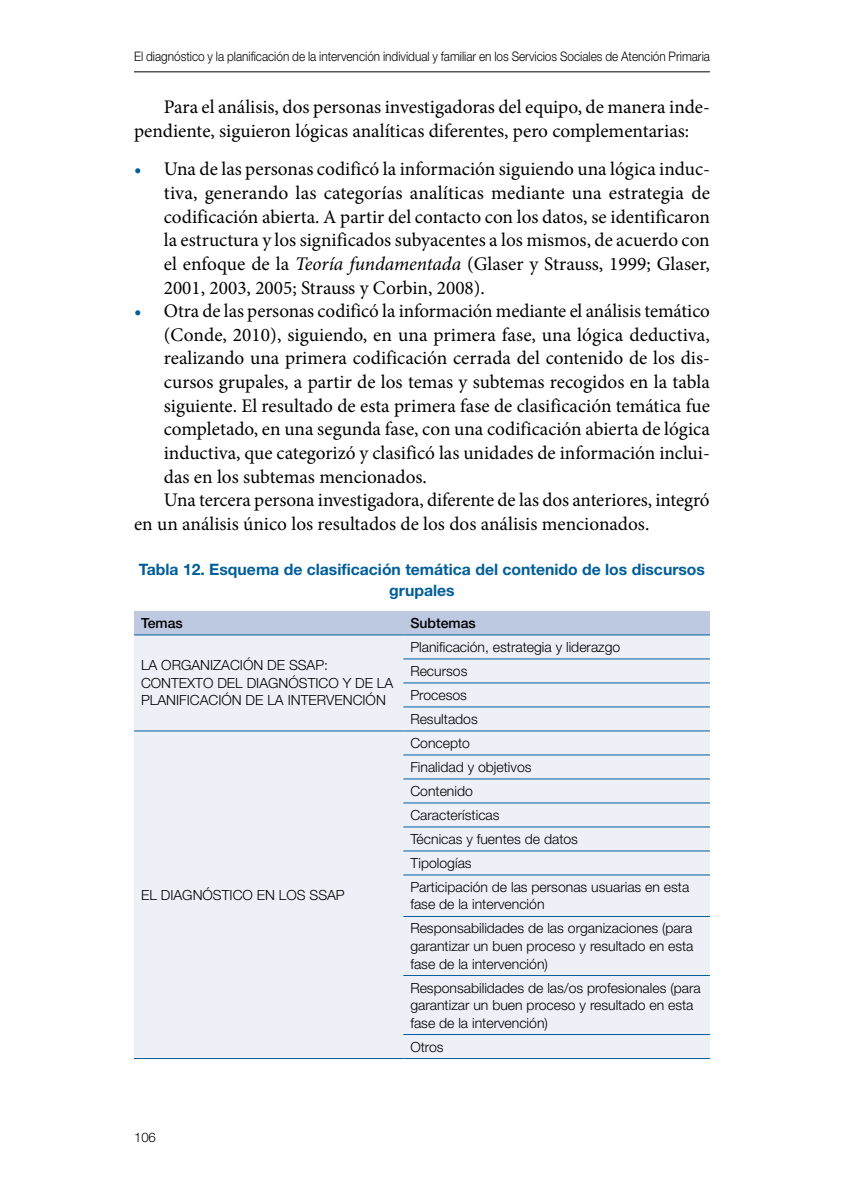
<style>
.page{position:relative;width:844px;height:1191px;background:#fff}
.page>*{position:absolute;margin:0;border:0;box-sizing:border-box;transform-origin:0 0}
.t1{font:19.25px/23.6px "Minion Pro";color:#000}
.t2{font:700 15.75px/20.7px "Helvetica Neue LT Std";color:#005e99;text-align:center}
.t3{font:300 14px/24px "Helvetica Neue LT Std";color:#000}
.t4{font:500 14px "Helvetica Neue LT Std";color:#000}
.t5{font:300 13.12px "Helvetica Neue LT Std";color:#000;scale:.9 1}
.t6{font:300 13.12px "Helvetica Neue LT Std";color:#000}
.s1{color:#005e99}
.s2{font-style:italic}
</style>
<div class="page">
<hr style="left:134px;top:71px;width:575px;height:1px;background:#000">
<div style="left:134px;top:611px;width:575px;height:23px;background:#bdc8e1"></div>
<div style="left:134px;top:635px;width:575px;height:423px;background:#eef0f8"></div>
<hr style="left:134px;top:634px;width:269px;height:1px;background:#005e99">
<hr style="left:403px;top:634px;width:306px;height:1px;background:#005e99">
<hr style="left:403px;top:658px;width:306px;height:1px;background:#005e99">
<hr style="left:403px;top:682px;width:306px;height:1px;background:#005e99">
<hr style="left:403px;top:706px;width:306px;height:1px;background:#005e99">
<hr style="left:134px;top:730px;width:269px;height:1px;background:#005e99">
<hr style="left:403px;top:730px;width:306px;height:1px;background:#005e99">
<hr style="left:403px;top:754px;width:306px;height:1px;background:#005e99">
<hr style="left:403px;top:778px;width:306px;height:1px;background:#005e99">
<hr style="left:403px;top:802px;width:306px;height:1px;background:#005e99">
<hr style="left:403px;top:826px;width:306px;height:1px;background:#005e99">
<hr style="left:403px;top:850px;width:306px;height:1px;background:#005e99">
<hr style="left:403px;top:874px;width:306px;height:1px;background:#005e99">
<hr style="left:403px;top:916px;width:306px;height:1px;background:#005e99">
<hr style="left:403px;top:975px;width:306px;height:1px;background:#005e99">
<hr style="left:403px;top:1034px;width:306px;height:1px;background:#005e99">
<hr style="left:134px;top:1058px;width:269px;height:1px;background:#005e99">
<hr style="left:403px;top:1058px;width:306px;height:1px;background:#005e99">
<p class="t5" style="left:134px;top:49px;width:641px">El diagnóstico y la planificación de la intervención individual y familiar en los Servicios Sociales de Atención Primaria</p>
<p class="t1" style="left:134px;top:95px;width:577px;text-indent:30px">Para el análisis, dos personas investigadoras del equipo, de manera inde&shy;pendiente, siguieron lógicas analíticas diferentes, pero complementarias:</p>
<p class="t1" style="left:164px;top:157px;width:547px;text-align:justify;text-indent:-30px"><span class="s1">•</span> Una de las personas codificó la información siguiendo una lógica induc&shy;tiva, generando las categorías analíticas mediante una estrategia de codificación abierta. A partir del contacto con los datos, se identificaron la estructura y los significados subyacentes a los mismos, de acuerdo con el enfoque de la <span class="s2">Teoría fundamentada</span> (Glaser y Strauss, 1999; Glaser, 2001, 2003, 2005; Strauss y Corbin, 2008).</p>
<p class="t1" style="left:134px;top:299px;width:577px"><span class="s1">•</span> Otra de las personas codificó la información mediante el análisis temático</p>
<p class="t1" style="left:164px;top:323px;width:547px">(Conde, 2010), siguiendo, en una primera fase, una lógica deductiva,</p>
<p class="t1" style="left:164px;top:346px;width:547px">realizando una primera codificación cerrada del contenido de los dis-</p>
<p class="t1" style="left:164px;top:370px;width:547px">cursos grupales, a partir de los temas y subtemas recogidos en la tabla</p>
<p class="t1" style="left:164px;top:394px;width:547px">siguiente. El resultado de esta primera fase de clasificación temática fue</p>
<p class="t1" style="left:164px;top:417px;width:547px">completado, en una segunda fase, con una codificación abierta de lógica</p>
<p class="t1" style="left:164px;top:441px;width:547px">inductiva, que categorizó y clasificó las unidades de información inclui-</p>
<p class="t1" style="left:164px;top:465px;width:264px">das en los subtemas mencionados.</p>
<p class="t1" style="left:164px;top:488px;width:547px">Una tercera persona investigadora, diferente de las dos anteriores, integró</p>
<p class="t1" style="left:134px;top:512px;width:516px">en un análisis único los resultados de los dos análisis mencionados.</p>
<p class="t2" style="left:139px;top:559px;width:567px">Tabla 12. Esquema de clasificación temática del contenido de los discursos grupales</p>
<p class="t4" style="left:141px;top:614px;width:43px">Temas</p>
<p class="t4" style="left:410px;top:614px;width:67px">Subtemas</p>
<p class="t3" style="left:141px;top:656px;width:254px;line-height:17.5px">LA ORGANIZACIÓN DE SSAP:<br>CONTEXTO DEL DIAGNÓSTICO Y DE LA<br>PLANIFICACIÓN DE LA INTERVENCIÓN</p>
<p class="t3" style="left:410px;top:634px;width:211px">Planificación, estrategia y liderazgo<br>Recursos<br>Procesos<br>Resultados</p>
<p class="t3" style="left:141px;top:882px;width:205px">EL DIAGNÓSTICO EN LOS SSAP</p>
<p class="t6" style="left:134px;top:1129px;width:23px">106</p>
<p class="t3" style="left:410px;top:730px;width:280px">Concepto<br>Finalidad y objetivos<br>Contenido<br>Características<br>Técnicas y fuentes de datos<br>Tipologías<br>Participación de las personas usuarias en esta</p>
<p class="t3" style="left:410px;top:892px;width:283px">fase de la intervención<br>Responsabilidades de las organizaciones (para</p>
<p class="t3" style="left:410px;top:937px;width:284px;line-height:17.5px">garantizar un buen proceso y resultado en esta fase de la intervención)</p>
<p class="t3" style="left:410px;top:978px;width:292px;line-height:17.5px">Responsabilidades de las/os profesionales (para garantizar un buen proceso y resultado en esta fase de la intervención)</p>
<p class="t3" style="left:410px;top:1034px;width:35px">Otros</p>
</div>
